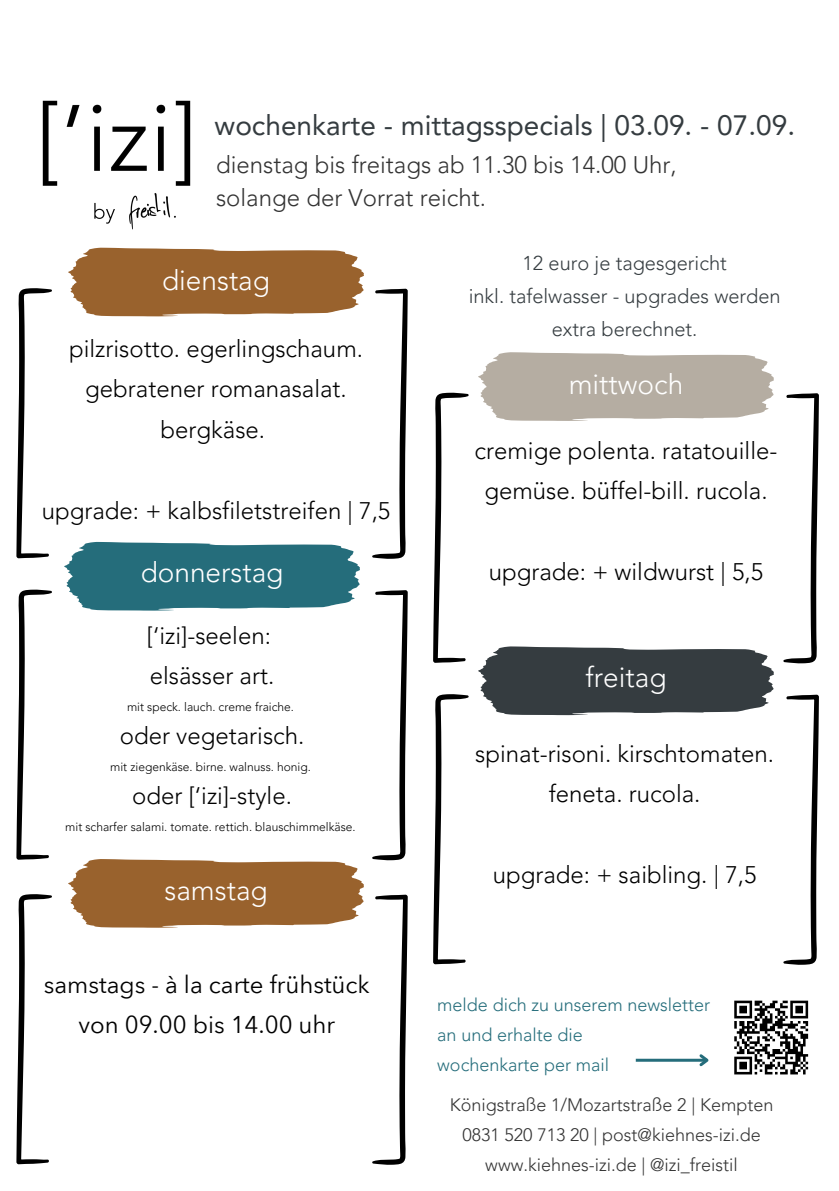
<style>
.page{position:relative;width:839px;height:1191px;background:#fff}
.page>*{position:absolute;margin:0;border:0;box-sizing:border-box;transform-origin:0 0}
.t1{font:28px "Avenir LT Pro";color:#353c40}
.t2{font:300 28px "Avenir LT Pro";color:#fff}
.t3{font:300 24px/40.4px "Avenir LT Pro";color:#000;text-align:center}
.t4{font:300 24px/33px "Avenir LT Pro";color:#333}
.t5{font:24px/40.4px "Avenir Next Arabic";color:#000;text-align:center}
.t6{font:300 20px/33px "Avenir LT Pro";color:#353c40;text-align:center}
.t7{font:300 18px/30px "Avenir LT Pro";color:#333;text-align:center}
.t8{font:300 18px/30px "Avenir LT Pro";color:#256d7b}
.t9{font:300 12px "Avenir LT Pro";color:#000}
</style>
<div class="page">
<svg style="left:68px;top:248px;width:295px;height:68px;background:#a37242"></svg>
<svg style="left:16px;top:894px;width:36px;height:270px"></svg>
<svg style="left:68px;top:859px;width:295px;height:69px;background:#a47445"></svg>
<svg style="left:372px;top:895px;width:36px;height:270px"></svg>
<svg style="left:16px;top:589px;width:36px;height:271px"></svg>
<svg style="left:64px;top:542px;width:296px;height:69px;background:#3e7e8a"></svg>
<svg style="left:478px;top:646px;width:295px;height:69px;background:#4c5256"></svg>
<svg style="left:372px;top:590px;width:36px;height:270px"></svg>
<svg style="left:433px;top:694px;width:36px;height:270px"></svg>
<svg style="left:783px;top:695px;width:35px;height:270px"></svg>
<svg style="left:16px;top:288px;width:36px;height:270px"></svg>
<svg style="left:372px;top:289px;width:36px;height:270px"></svg>
<svg style="left:433px;top:393px;width:36px;height:270px"></svg>
<svg style="left:783px;top:393px;width:35px;height:271px"></svg>
<img style="left:42px;top:100px;width:149px;height:130px">
<svg style="left:478px;top:352px;width:295px;height:69px;background:#bdb6ac"></svg>
<svg style="left:734px;top:1000px;width:75px;height:75px"></svg>
<hr style="left:635px;top:1059px;width:72px;height:3px;background:#256d7b">
<svg style="left:696px;top:1054px;width:13px;height:13px"></svg>
<p class="t1" style="left:214px;top:113px;width:582px">wochenkarte - mittagsspecials | 03.09. - 07.09.</p>
<p class="t4" style="left:216px;top:150px;width:462px">dienstag bis freitags ab 11.30 bis 14.00 Uhr, solange der Vorrat reicht.</p>
<p class="t2" style="left:162px;top:268px;width:109px">dienstag</p>
<p class="t3" style="left:69px;top:330px;width:295px">pilzrisotto. egerlingschaum. gebratener romanasalat. bergkäse.</p>
<h1 class="t3" style="left:42px;top:492px;width:350px">upgrade: + kalbsfiletstreifen | 7,5</h1>
<p class="t2" style="left:141px;top:561px;width:144px">donnerstag</p>
<h1 class="t3" style="left:147px;top:618px;width:126px">[‘izi]-seelen:</h1>
<p class="t3" style="left:150px;top:658px;width:126px">elsässer art.</p>
<p class="t9" style="left:127px;top:702px;width:168px">mit speck. lauch. creme fraiche.</p>
<h2 class="t3" style="left:120px;top:718px;width:186px">oder vegetarisch.</h2>
<h2 class="t9" style="left:110px;top:762px;width:202px">mit ziegenkäse. birne. walnuss. honig.</h2>
<p class="t3" style="left:132px;top:778px;width:161px">oder [‘izi]-style.</p>
<h1 class="t9" style="left:65px;top:822px;width:292px">mit scharfer salami. tomate. rettich. blauschimmelkäse.</h1>
<h1 class="t2" style="left:164px;top:879px;width:105px">samstag</h1>
<p class="t5" style="left:44px;top:965px;width:327px">samstags - à la carte frühstück von 09.00 bis 14.00 uhr</p>
<p class="t6" style="left:468px;top:249px;width:313px">12 euro je tagesgericht<br>inkl. tafelwasser - upgrades werden extra berechnet.</p>
<p class="t2" style="left:568px;top:373px;width:116px">mittwoch</p>
<h2 class="t3" style="left:474px;top:433px;width:304px">cremige polenta. ratatouille&shy;gemüse. büffel-bill. rucola.</h2>
<p class="t3" style="left:488px;top:554px;width:276px">upgrade: + wildwurst | 5,5</p>
<p class="t2" style="left:585px;top:666px;width:82px">freitag</p>
<p class="t3" style="left:475px;top:735px;width:300px">spinat-risoni. kirschtomaten. feneta. rucola.</p>
<p class="t3" style="left:492px;top:857px;width:265px">upgrade: + saibling. | 7,5</p>
<h2 class="t8" style="left:437px;top:991px;width:274px">melde dich zu unserem newsletter an und erhalte die<br>wochenkarte per mail</h2>
<p class="t7" style="left:449px;top:1091px;width:325px">Königstraße 1/Mozartstraße 2 | Kempten<br>0831 520 713 20 | post@kiehnes-izi.de www.kiehnes-izi.de | @izi_freistil</p>
</div>
